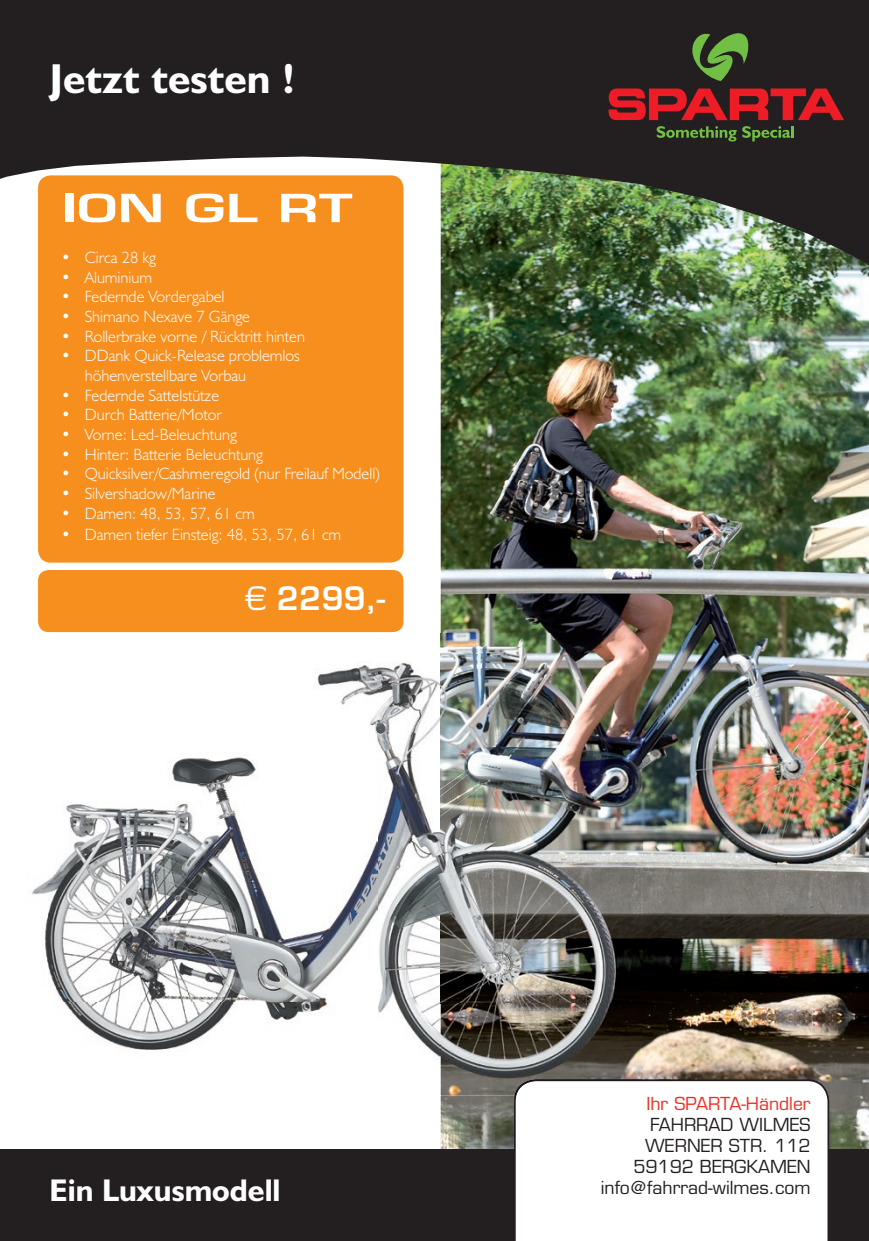
<style>
.page{position:relative;width:869px;height:1241px;background:#fff}
.page>*{position:absolute;margin:0;border:0;box-sizing:border-box;transform-origin:0 0}
.t1{font:700 42px "Humanist 521 BT";color:#fff}
.t2{font:600 37.8px "Eurostile";color:#fff;scale:1.5 1}
.t3{font:700 31.5px "Humanist 521 BT";color:#fff}
.t4{font:600 31.5px "Eurostile";color:#fff}
.t5{font:17.5px/21px "Eurostile";color:#231f20;text-align:right}
.t6{font:17.5px "Eurostile";color:#ee2e22}
.t7{font:300 16.36px/19.7px "Humanist 521 BT";color:#fff}
.s1{font-family:"Eurostile LT";font-weight:400}
</style>
<div class="page">
<img style="left:440px;top:264px;width:428px;height:885px">
<svg style="left:0;top:0;width:868px;height:264px;background:#3c3e37"></svg>
<svg style="left:688px;top:33px;width:60px;height:48px;background:#476a30"></svg>
<svg style="left:608px;top:88px;width:235px;height:53px;background:#6e2624"></svg>
<div style="left:0;top:1149px;width:868px;height:91px;background:#231f20"></div>
<div style="left:513px;top:1079px;width:315px;height:161px;background:#fff"></div>
<img style="left:32px;top:633px;width:610px;height:462px">
<img style="left:642px;top:633px;width:29px;height:446px">
<img style="left:514px;top:1079px;width:157px;height:16px">
<img style="left:515px;top:1080px;width:156px;height:15px">
<div style="left:38px;top:175px;width:365px;height:387px;background:#f68f1e;border-radius:13px"></div>
<div style="left:38px;top:570px;width:365px;height:62px;background:#f68f1e;border-radius:10px"></div>
<h1 class="t1" style="left:50px;top:52px;width:247px">Jetzt testen !</h1>
<h2 class="t2" style="left:61px;top:184px;width:195px">ION GL RT</h2>
<p class="t7" style="left:61px;top:247px;width:96px">• Circa 28 kg</p>
<p class="t7" style="left:61px;top:267px;width:92px">• Aluminium</p>
<p class="t7" style="left:61px;top:286px;width:165px">• Federnde Vordergabel</p>
<p class="t7" style="left:61px;top:306px;width:190px">• Shimano Nexave 7 Gänge</p>
<p class="t7" style="left:61px;top:326px;width:245px">• Rollerbrake vorne / Rücktritt hinten</p>
<p class="t7" style="left:85px;top:345px;width:216px;text-indent:-24px">• DDank Quick-Release problemlos höhenverstellbare Vorbau</p>
<p class="t7" style="left:61px;top:385px;width:159px">• Federnde Sattelstütze</p>
<p class="t7" style="left:61px;top:404px;width:162px">• Durch Batterie/Motor</p>
<p class="t7" style="left:61px;top:424px;width:177px">• Vorne: Led-Beleuchtung</p>
<p class="t7" style="left:61px;top:444px;width:203px">• Hinter: Batterie Beleuchtung</p>
<p class="t7" style="left:61px;top:463px;width:320px">• Quicksilver/Cashmeregold (nur Freilauf Modell)</p>
<p class="t7" style="left:61px;top:483px;width:156px">• Silvershadow/Marine</p>
<p class="t7" style="left:61px;top:503px;width:195px">• Damen: 48, 53, 57, 61 cm</p>
<p class="t7" style="left:61px;top:524px;width:281px">• Damen tiefer Einsteig: 48, 53, 57, 61 cm</p>
<h3 class="t4" style="left:244px;top:578px;width:142px"><span class="s1">€</span> 2299,-</h3>
<h3 class="t3" style="left:50px;top:1170px;width:232px">Ein Luxusmodell</h3>
<p class="t6" style="left:646px;top:1092px;width:166px">Ihr SPARTA-Händler</p>
<p class="t5" style="left:600px;top:1113px;width:211px">FAHRRAD WILMES<br>WERNER STR. 112<br>59192 BERGKAMEN info@fahrrad-wilmes.com</p>
</div>
